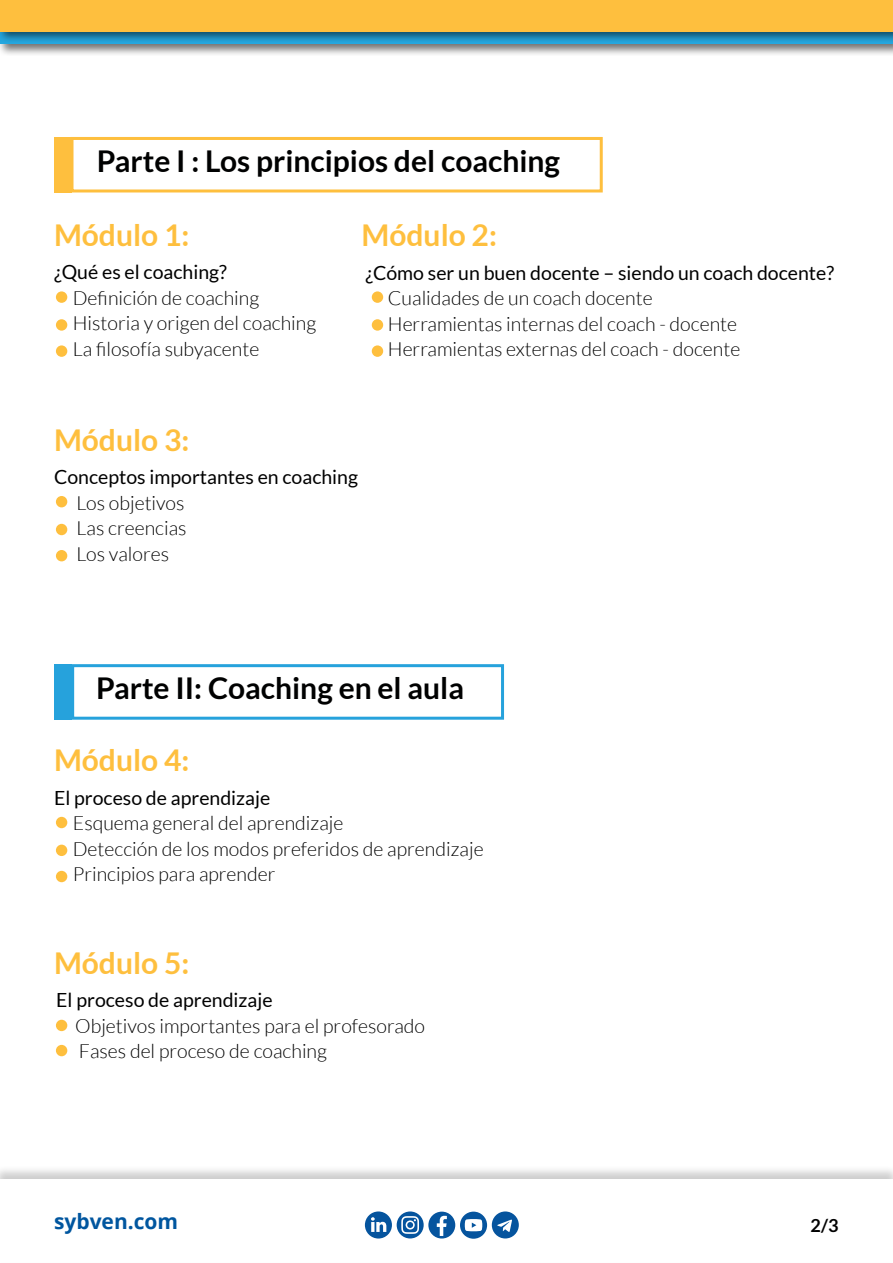
<style>
.page{position:relative;width:893px;height:1263px;background:#fff}
.page>*{position:absolute;margin:0;border:0;box-sizing:border-box;transform-origin:0 0}
.t1{font:700 30px "Lato";color:#000101}
.t2{font:700 30px "Lato";color:#febf3e}
.t3{font:700 21px "Open Sans";color:#00569f}
.t4{font:300 19.5px/25.5px "Lato";color:#000}
.t5{font:19.5px "Lato";color:#000}
.t6{font:700 18px "Lato";color:#000101}
</style>
<div class="page">
<div style="left:0;top:22px;width:893px;height:34px;background:#000;opacity:.56"></div>
<div style="left:0;top:0;width:893px;height:44px;background:#000;opacity:.56"></div>
<div style="left:0;top:0;width:893px;height:31px;background:#febf3e"></div>
<div style="left:0;top:1165px;width:893px;height:98px;background:#000;opacity:.2"></div>
<div style="left:0;top:1179px;width:893px;height:83px;background:#fff"></div>
<svg style="left:365px;top:1211px;width:154px;height:28px"></svg>
<div style="left:56px;top:291px;width:11px;height:12px;background:#febf3e;border-radius:50%"></div>
<div style="left:56px;top:817px;width:11px;height:11px;background:#febf3e;border-radius:50%"></div>
<div style="left:372px;top:291px;width:11px;height:12px;background:#febf3e;border-radius:50%"></div>
<div style="left:56px;top:496px;width:11px;height:11px;background:#febf3e;border-radius:50%"></div>
<div style="left:56px;top:319px;width:11px;height:12px;background:#febf3e;border-radius:50%"></div>
<div style="left:56px;top:845px;width:11px;height:11px;background:#febf3e;border-radius:50%"></div>
<div style="left:372px;top:319px;width:11px;height:12px;background:#febf3e;border-radius:50%"></div>
<div style="left:56px;top:524px;width:11px;height:11px;background:#febf3e;border-radius:50%"></div>
<div style="left:56px;top:345px;width:11px;height:12px;background:#febf3e;border-radius:50%"></div>
<div style="left:56px;top:871px;width:11px;height:11px;background:#febf3e;border-radius:50%"></div>
<div style="left:56px;top:1020px;width:11px;height:11px;background:#febf3e;border-radius:50%"></div>
<div style="left:56px;top:1045px;width:11px;height:11px;background:#febf3e;border-radius:50%"></div>
<div style="left:372px;top:345px;width:11px;height:12px;background:#febf3e;border-radius:50%"></div>
<div style="left:56px;top:550px;width:11px;height:11px;background:#febf3e;border-radius:50%"></div>
<div style="left:70px;top:137px;width:533px;height:55px;border:3px solid #febf3e"></div>
<div style="left:54px;top:137px;width:18px;height:55px;background:#febf3e"></div>
<div style="left:54px;top:664px;width:18px;height:56px;background:#26a2dc"></div>
<div style="left:71px;top:664px;width:433px;height:56px;border:3px solid #26a2dc"></div>
<h1 class="t1" style="left:97px;top:144px;width:465px">Parte I : Los principios del coaching</h1>
<h1 class="t2" style="left:54px;top:218px;width:137px">Módulo 1:</h1>
<p class="t5" style="left:54px;top:261px;width:174px">¿Qué es el coaching?</p>
<p class="t4" style="left:73px;top:285px;width:245px">Definición de coaching<br>Historia y origen del coaching<br>La filosofía subyacente</p>
<h1 class="t2" style="left:54px;top:422px;width:137px">Módulo 3:</h1>
<h1 class="t2" style="left:362px;top:218px;width:137px">Módulo 2:</h1>
<p class="t5" style="left:365px;top:262px;width:470px">¿Cómo ser un buen docente – siendo un coach docente?</p>
<p class="t4" style="left:388px;top:285px;width:354px">Cualidades de un coach docente<br>Herramientas internas del coach - docente<br>Herramientas externas del coach - docente</p>
<p class="t5" style="left:54px;top:466px;width:306px">Conceptos importantes en coaching</p>
<p class="t4" style="left:77px;top:490px;width:112px;text-align:justify">Los objetivos Las creencias Los valores</p>
<h1 class="t1" style="left:96px;top:671px;width:369px">Parte II: Coaching en el aula</h1>
<h1 class="t2" style="left:54px;top:743px;width:137px">Módulo 4:</h1>
<p class="t5" style="left:54px;top:787px;width:218px">El proceso de aprendizaje</p>
<p class="t4" style="left:73px;top:811px;width:412px">Esquema general del aprendizaje<br>Detección de los modos preferidos de aprendizaje<br>Principios para aprender</p>
<h1 class="t2" style="left:54px;top:946px;width:137px">Módulo 5:</h1>
<p class="t5" style="left:56px;top:989px;width:218px">El proceso de aprendizaje</p>
<p class="t4" style="left:75px;top:1013px;width:351px">Objetivos importantes para el profesorado<br>Fases del proceso de coaching</p>
<p class="t3" style="left:54px;top:1207px;width:126px">sybven.com</p>
<p class="t6" style="left:811px;top:1215px;width:29px">2/3</p>
</div>
